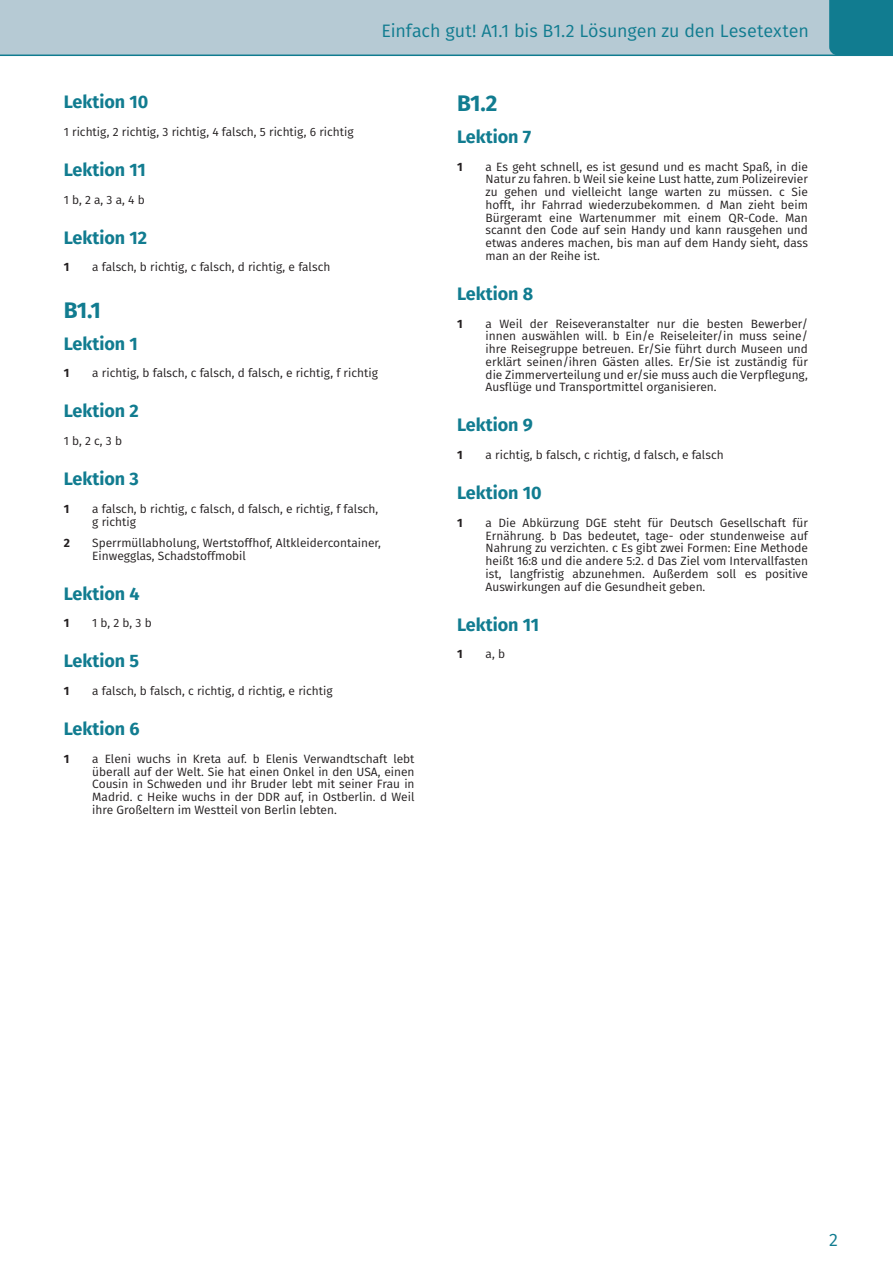
<style>
.page{position:relative;width:893px;height:1263px;background:#fff}
.page>*{position:absolute;margin:0;border:0;box-sizing:border-box;transform-origin:0 0}
.t1{font:700 22.5px "Fira Sans";color:#117c90}
.t2{font:700 18px "Fira Sans";color:#117c90}
.t3{font:18px "Fira Sans";letter-spacing:-.005em;color:#117c90}
.t4{font:12px/12.8px "Fira Sans";color:#231f20;text-align:justify}
.t5{font:700 12px "Fira Sans";color:#231f20}
</style>
<div class="page">
<div style="left:0;top:0;width:893px;height:55px;background:#b6cad4"></div>
<hr style="left:0;top:55px;width:893px;height:1px;background:#117c90">
<div style="left:829px;top:0;width:64px;height:55px;background:#117c90"></div>
<h2 class="t3" style="left:382px;top:17px;width:429px">Einfach gut! A1.1 bis B1.2 Lösungen zu den Lesetexten</h2>
<h2 class="t2" style="left:64px;top:87px;width:86px">Lektion 10</h2>
<p class="t4" style="left:64px;top:125px;width:291px">1 richtig, 2 richtig, 3 richtig, 4 falsch, 5 richtig, 6 richtig</p>
<h2 class="t2" style="left:64px;top:154px;width:84px">Lektion 11</h2>
<p class="t4" style="left:64px;top:193px;width:82px">1 b, 2 a, 3 a, 4 b</p>
<h2 class="t2" style="left:64px;top:222px;width:85px">Lektion 12</h2>
<p class="t5" style="left:64px;top:257px;width:7px">1</p>
<p class="t4" style="left:92px;top:261px;width:240px">a falsch, b richtig, c falsch, d richtig, e falsch</p>
<h1 class="t1" style="left:64px;top:291px;width:39px">B1.1</h1>
<h2 class="t2" style="left:64px;top:328px;width:76px">Lektion 1</h2>
<p class="t5" style="left:64px;top:363px;width:7px">1</p>
<p class="t4" style="left:92px;top:366px;width:287px">a richtig, b falsch, c falsch, d falsch, e richtig, f richtig</p>
<h2 class="t2" style="left:64px;top:396px;width:77px">Lektion 2</h2>
<p class="t4" style="left:64px;top:434px;width:60px">1 b, 2 c, 3 b</p>
<h2 class="t2" style="left:64px;top:464px;width:77px">Lektion 3</h2>
<p class="t5" style="left:64px;top:499px;width:7px">1</p>
<p class="t4" style="left:92px;top:502px;width:288px">a falsch, b richtig, c falsch, d falsch, e richtig, f falsch, g richtig</p>
<p class="t5" style="left:64px;top:533px;width:8px">2</p>
<p class="t4" style="left:92px;top:536px;width:290px">Sperrmüllabholung, Wertstoffhof, Altkleidercontainer,<br>Einwegglas, Schadstoffmobil</p>
<h2 class="t2" style="left:64px;top:578px;width:77px">Lektion 4</h2>
<p class="t5" style="left:64px;top:613px;width:7px">1</p>
<p class="t4" style="left:92px;top:616px;width:61px">1 b, 2 b, 3 b</p>
<h2 class="t2" style="left:64px;top:646px;width:77px">Lektion 5</h2>
<p class="t5" style="left:64px;top:681px;width:7px">1</p>
<p class="t4" style="left:92px;top:684px;width:242px">a falsch, b falsch, c richtig, d richtig, e richtig</p>
<h2 class="t2" style="left:64px;top:714px;width:77px">Lektion 6</h2>
<p class="t5" style="left:64px;top:749px;width:7px">1</p>
<p class="t4" style="left:92px;top:752px;width:324px">a Eleni wuchs in Kreta auf. b Elenis Verwandtschaft lebt überall auf der Welt. Sie hat einen Onkel in den USA, einen Cousin in Schweden und ihr Bruder lebt mit seiner Frau in Madrid. c Heike wuchs in der DDR auf, in Ostberlin. d Weil ihre Großeltern im Westteil von Berlin lebten.</p>
<h1 class="t1" style="left:457px;top:85px;width:42px">B1.2</h1>
<h2 class="t2" style="left:457px;top:121px;width:76px">Lektion 7</h2>
<p class="t5" style="left:457px;top:156px;width:7px">1</p>
<p class="t4" style="left:486px;top:160px;width:324px">a Es geht schnell, es ist gesund und es macht Spaß, in die Natur zu fahren. b Weil sie keine Lust hatte, zum Polizeirevier zu gehen und vielleicht lange warten zu müssen. c Sie hofft, ihr Fahrrad wiederzubekommen. d Man zieht beim Bürgeramt eine Wartenummer mit einem QR-Code. Man scannt den Code auf sein Handy und kann rausgehen und etwas anderes machen, bis man auf dem Handy sieht, dass man an der Reihe ist.</p>
<h2 class="t2" style="left:457px;top:278px;width:78px">Lektion 8</h2>
<p class="t5" style="left:457px;top:313px;width:7px">1</p>
<p class="t4" style="left:486px;top:317px;width:324px">a Weil der Reiseveranstalter nur die besten Bewerber/ innen auswählen will. b Ein/e Reiseleiter/in muss seine/ ihre Reisegruppe betreuen. Er/Sie führt durch Museen und erklärt seinen/ihren Gästen alles. Er/Sie ist zuständig für die Zimmerverteilung und er/sie muss auch die Verpflegung, Ausflüge und Transportmittel organisieren.</p>
<h2 class="t2" style="left:457px;top:410px;width:77px">Lektion 9</h2>
<p class="t5" style="left:457px;top:445px;width:7px">1</p>
<p class="t4" style="left:486px;top:448px;width:240px">a richtig, b falsch, c richtig, d falsch, e falsch</p>
<h2 class="t2" style="left:457px;top:478px;width:86px">Lektion 10</h2>
<p class="t5" style="left:457px;top:513px;width:7px">1</p>
<p class="t4" style="left:486px;top:516px;width:324px">a Die Abkürzung DGE steht für Deutsch Gesellschaft für Ernährung. b Das bedeutet, tage- oder stundenweise auf Nahrung zu verzichten. c Es gibt zwei Formen: Eine Methode heißt 16:8 und die andere 5:2. d Das Ziel vom Intervallfasten ist, langfristig abzunehmen. Außerdem soll es positive Auswirkungen auf die Gesundheit geben.</p>
<h2 class="t2" style="left:457px;top:609px;width:84px">Lektion 11</h2>
<p class="t5" style="left:457px;top:644px;width:7px">1</p>
<p class="t4" style="left:486px;top:647px;width:21px">a, b</p>
<h2 class="t3" style="left:829px;top:1226px;width:10px">2</h2>
</div>
